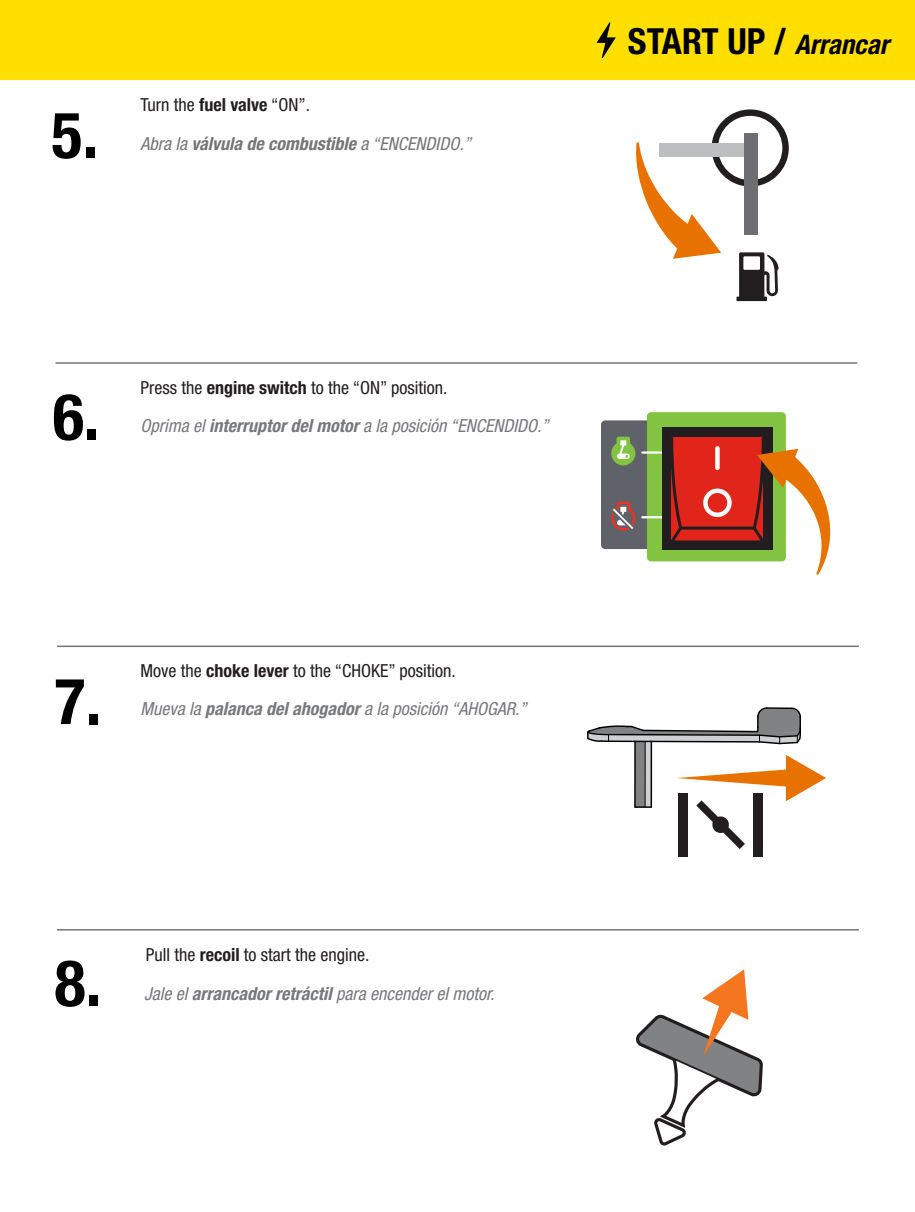
<style>
.page{position:relative;width:915px;height:1212px;background:#fff}
.page>*{position:absolute;margin:0;border:0;box-sizing:border-box;transform-origin:0 0}
.t1{font:700 condensed 64.2px "Helvetica Neue LT Std";color:#000}
.t2{font:700 condensed 36px "Helvetica Neue LT Std";color:#000}
.t3{font:italic condensed 18px/38.2px "Helvetica Neue LT Std";color:#77787b}
.t4{font:condensed 18px/38.2px "Helvetica Neue LT Std";color:#221e1f}
.t5{font:italic 700 condensed 18px/38.5px "Helvetica Neue LT Std";color:#757576}
.s1{font-weight:400;font-style:normal;color:#221e1f}
.s2{font-style:normal;color:#221e1f}
.s3{font-weight:400}
.s4{font-style:italic;font-size:27px}
.s5{font-weight:700;font-style:normal;color:#221e1f}
.s6{font-weight:700}
.s7{font-style:italic;color:#77787b}
.s8{font-weight:700;font-style:italic;color:#77787b}
</style>
<div class="page">
<div style="left:0;top:0;width:914px;height:80px;background:#ffdf00"></div>
<svg style="left:596px;top:22px;width:19px;height:36px"></svg>
<hr style="left:56px;top:362px;width:801px;height:2px;background:#757576">
<svg style="left:636px;top:109px;width:152px;height:192px"></svg>
<div style="left:659px;top:143px;width:94px;height:13px;background:#bcbec0"></div>
<div style="left:744px;top:133px;width:13px;height:102px;background:#6d6e71"></div>
<svg style="left:601px;top:412px;width:229px;height:163px"></svg>
<hr style="left:57px;top:645px;width:801px;height:2px;background:#757576">
<hr style="left:57px;top:929px;width:801px;height:1px;background:#757576">
<svg style="left:635px;top:969px;width:128px;height:177px"></svg>
<div style="left:678px;top:793px;width:9px;height:64px;background:#221e1f"></div>
<div style="left:752px;top:793px;width:10px;height:64px;background:#221e1f"></div>
<div style="left:635px;top:742px;width:9px;height:65px;background:#808284"></div>
<div style="left:645px;top:741px;width:6px;height:66px;background:#ced0d1"></div>
<svg style="left:587px;top:707px;width:215px;height:38px"></svg>
<hr style="left:644px;top:741px;width:1px;height:66px;background:#000">
<hr style="left:650px;top:741px;width:2px;height:66px;background:#000">
<hr style="left:634px;top:741px;width:1px;height:66px;background:#000">
<svg style="left:635px;top:806px;width:16px;height:2px"></svg>
<svg style="left:677px;top:755px;width:148px;height:94px"></svg>
<h1 class="t1" style="left:51px;top:96px;width:48px">5.</h1>
<p class="t5" style="left:140px;top:86px;width:332px"><span class="s1">Turn the</span> <span class="s2">fuel valve</span> <span class="s1">“ON”.<br></span><span class="s3">Abra la</span> válvula de combustible <span class="s3">a “ENCENDIDO.”</span></p>
<h2 class="t2" style="left:627px;top:19px;width:262px">START UP / <span class="s4">Arrancar</span></h2>
<h1 class="t1" style="left:53px;top:378px;width:48px">6.</h1>
<p class="t3" style="left:140px;top:369px;width:410px"><span class="s2">Press the</span> <span class="s5">engine switch</span> <span class="s2">to the “ON” position.<br></span>Oprima el <span class="s6">interruptor del motor</span> a la posición “ENCENDIDO.”</p>
<h1 class="t1" style="left:54px;top:662px;width:48px">7.</h1>
<p class="t4" style="left:140px;top:651px;width:388px">Move the <span class="s6">choke lever</span> to the “CHOKE” position.<br><span class="s7">Mueva la</span> <span class="s8">palanca del ahogador</span> <span class="s7">a la posición “AHOGAR.”</span></p>
<h1 class="t1" style="left:55px;top:944px;width:48px">8.</h1>
<p class="t4" style="left:146px;top:936px;width:225px">Pull the <span class="s6">recoil</span> to start the engine.</p>
<p class="t3" style="left:144px;top:974px;width:352px">Jale el <span class="s6">arrancador retráctil</span> para encender el motor.</p>
</div>
